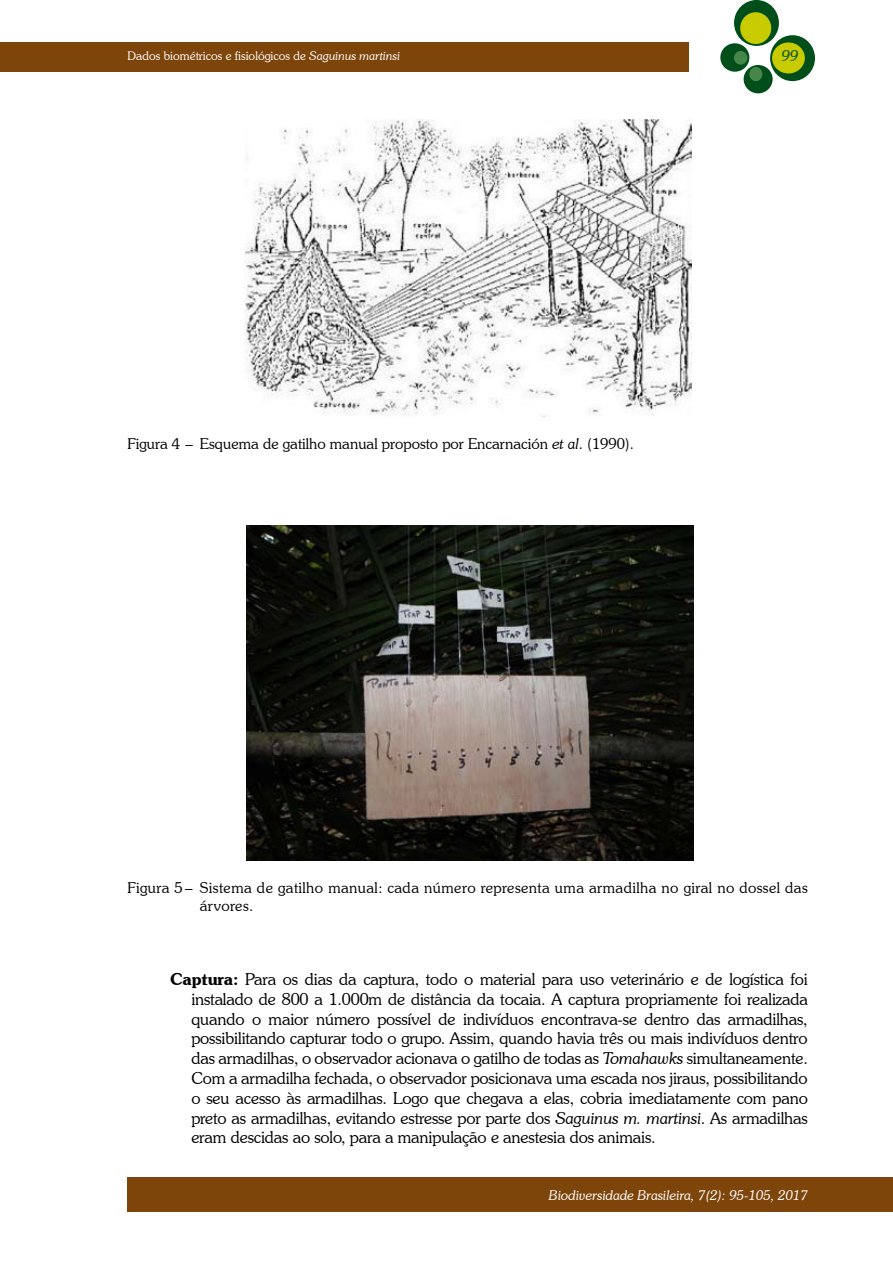
<style>
.page{position:relative;width:893px;height:1263px;background:#fff}
.page>*{position:absolute;margin:0;border:0;box-sizing:border-box;transform-origin:0 0}
.t1{font:300 16.5px/19.8px "Souvenir IT Cby BT";letter-spacing:-.01em;color:#000;text-align:justify}
.t2{font:300 15px/18px "Souvenir IT Cby BT";letter-spacing:.025em;color:#000}
.t3{font:300 15px "Souvenir IT Cby BT";color:#000}
.t4{font:italic 300 15px "Souvenir IT Cby BT";color:#004e1a}
.t5{font:italic 300 13.5px "Souvenir IT Cby BT";color:#fff}
.t6{font:300 12px "Souvenir IT Cby BT";color:#fff}
.s1{font-style:italic}
.s2{font-weight:600}
</style>
<div class="page">
<div style="left:0;top:43px;width:689px;height:29px;background:#7e450a"></div>
<div style="left:734px;top:0;width:45px;height:46px;background:#004e1a;border-radius:50%"></div>
<div style="left:770px;top:35px;width:45px;height:46px;background:#004e1a;border-radius:50%"></div>
<div style="left:720px;top:43px;width:29px;height:29px;background:#004e1a;border-radius:50%"></div>
<div style="left:744px;top:65px;width:29px;height:28px;background:#004e1a;border-radius:50%"></div>
<div style="left:740px;top:12px;width:31px;height:32px;background:#c8cb00;border-radius:50%"></div>
<div style="left:772px;top:42px;width:33px;height:31px;background:#c8cb00;border-radius:50%"></div>
<div style="left:734px;top:51px;width:13px;height:14px;background:#47864a;border-radius:50%"></div>
<div style="left:749px;top:67px;width:13px;height:14px;background:#47864a;border-radius:50%"></div>
<div style="left:128px;top:1178px;width:765px;height:34px;background:#7e450a"></div>
<img style="left:244px;top:119px;width:447px;height:298px">
<img style="left:247px;top:526px;width:446px;height:335px">
<p class="t6" style="left:128px;top:49px;width:274px">Dados biométricos e fisiológicos de <span class="s1">Saguinus martinsi</span></p>
<p class="t4" style="left:782px;top:46px;width:18px">99</p>
<p class="t3" style="left:128px;top:435px;width:508px">Figura 4 – Esquema de gatilho manual proposto por Encarnación <span class="s1">et al</span>. (1990).</p>
<p class="t2" style="left:200px;top:878px;width:609px;text-indent:-72px">Figura 5 – Sistema de gatilho manual: cada número representa uma armadilha no giral no dossel das árvores.</p>
<p class="t1" style="left:191px;top:969px;width:618px;text-indent:-21px"><span class="s2">Captura:</span> Para os dias da captura, todo o material para uso veterinário e de logística foi instalado de 800 a 1.000m de distância da tocaia. A captura propriamente foi realizada quando o maior número possível de indivíduos encontrava-se dentro das armadilhas, possibilitando capturar todo o grupo. Assim, quando havia três ou mais indivíduos dentro das armadilhas, o observador acionava o gatilho de todas as <span class="s1">Tomahawks</span> simultaneamente.<br>Com a armadilha fechada, o observador posicionava uma escada nos jiraus, possibilitando o seu acesso às armadilhas. Logo que chegava a elas, cobria imediatamente com pano preto as armadilhas, evitando estresse por parte dos <span class="s1">Saguinus m. martinsi</span>. As armadilhas eram descidas ao solo, para a manipulação e anestesia dos animais.</p>
<p class="t5" style="left:549px;top:1187px;width:261px">Biodiversidade Brasileira, 7(2): 95-105, 2017</p>
</div>
